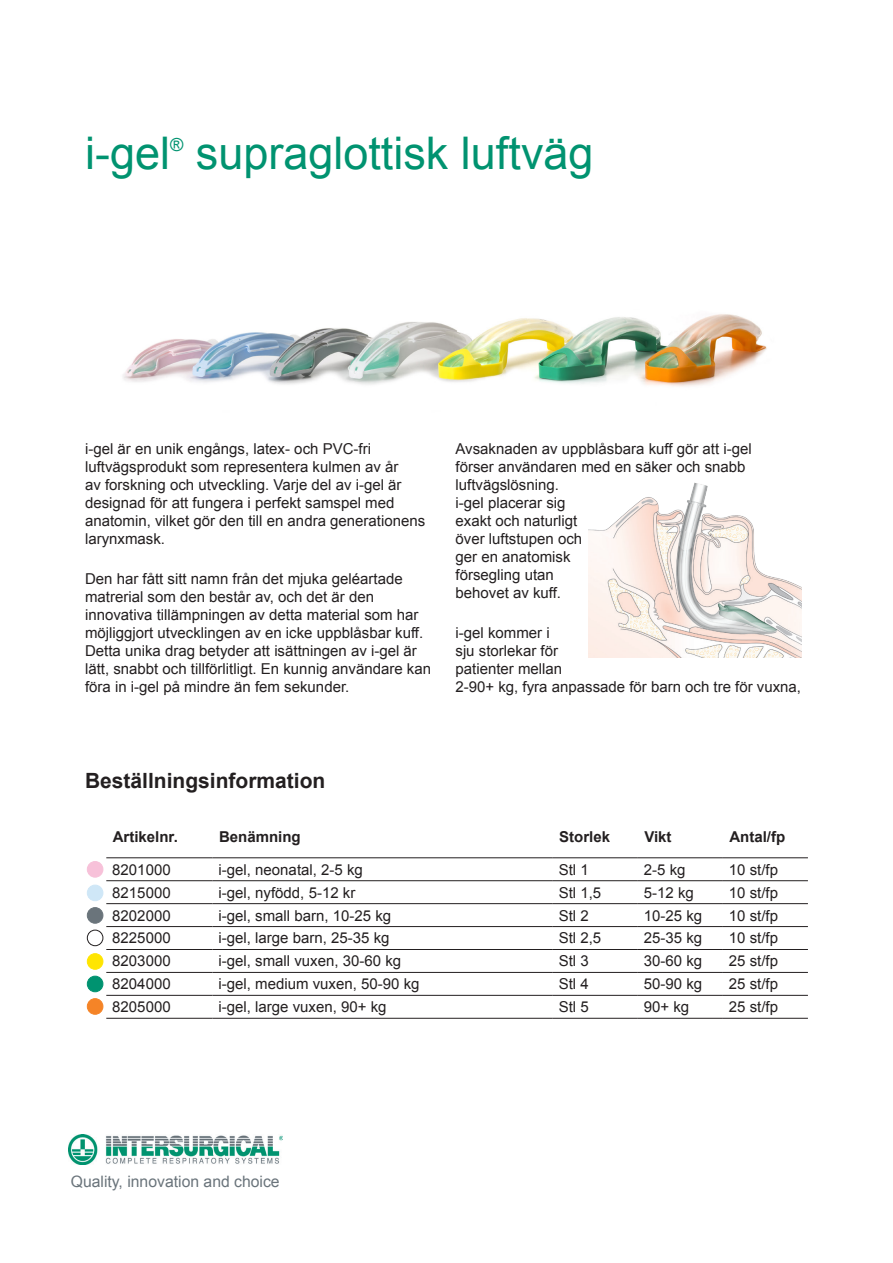
<style>
.page{position:relative;width:893px;height:1263px;background:#fff}
.page>*{position:absolute;margin:0;border:0;box-sizing:border-box;transform-origin:0 0}
.t1{font:45px "Arial";color:#009370}
.t2{font:700 21px "Arial";color:#231f20}
.t3{font:18px "Arial";color:#009370}
.t4{font:15.75px "Arial";color:#6a747b}
.t5{font:15px/18px "Arial";color:#231f20}
.t6{font:700 15px "Arial";color:#231f20}
</style>
<div class="page">
<img style="left:123px;top:314px;width:644px;height:73px">
<img style="left:588px;top:482px;width:213px;height:175px">
<hr style="left:106px;top:857px;width:107px;height:1px;background:#231f20">
<hr style="left:213px;top:857px;width:340px;height:1px;background:#231f20">
<hr style="left:553px;top:857px;width:85px;height:1px;background:#231f20">
<hr style="left:638px;top:857px;width:85px;height:1px;background:#231f20">
<hr style="left:723px;top:857px;width:85px;height:1px;background:#231f20">
<hr style="left:106px;top:880px;width:107px;height:1px;background:#231f20">
<hr style="left:213px;top:880px;width:340px;height:1px;background:#231f20">
<hr style="left:553px;top:880px;width:85px;height:1px;background:#231f20">
<hr style="left:638px;top:880px;width:85px;height:1px;background:#231f20">
<hr style="left:723px;top:880px;width:85px;height:1px;background:#231f20">
<hr style="left:106px;top:903px;width:107px;height:1px;background:#231f20">
<hr style="left:213px;top:903px;width:340px;height:1px;background:#231f20">
<hr style="left:553px;top:903px;width:85px;height:1px;background:#231f20">
<hr style="left:638px;top:903px;width:85px;height:1px;background:#231f20">
<hr style="left:723px;top:903px;width:85px;height:1px;background:#231f20">
<hr style="left:106px;top:926px;width:107px;height:1px;background:#231f20">
<hr style="left:213px;top:926px;width:340px;height:1px;background:#231f20">
<hr style="left:553px;top:926px;width:85px;height:1px;background:#231f20">
<hr style="left:638px;top:926px;width:85px;height:1px;background:#231f20">
<hr style="left:723px;top:926px;width:85px;height:1px;background:#231f20">
<hr style="left:106px;top:949px;width:107px;height:1px;background:#231f20">
<hr style="left:213px;top:949px;width:340px;height:1px;background:#231f20">
<hr style="left:553px;top:949px;width:85px;height:1px;background:#231f20">
<hr style="left:638px;top:949px;width:85px;height:1px;background:#231f20">
<hr style="left:723px;top:949px;width:85px;height:1px;background:#231f20">
<hr style="left:106px;top:972px;width:107px;height:1px;background:#231f20">
<hr style="left:213px;top:972px;width:340px;height:1px;background:#231f20">
<hr style="left:553px;top:972px;width:85px;height:1px;background:#231f20">
<hr style="left:638px;top:972px;width:85px;height:1px;background:#231f20">
<hr style="left:723px;top:972px;width:85px;height:1px;background:#231f20">
<hr style="left:106px;top:995px;width:107px;height:1px;background:#231f20">
<hr style="left:213px;top:995px;width:340px;height:1px;background:#231f20">
<hr style="left:553px;top:995px;width:85px;height:1px;background:#231f20">
<hr style="left:638px;top:995px;width:85px;height:1px;background:#231f20">
<hr style="left:723px;top:995px;width:85px;height:1px;background:#231f20">
<hr style="left:106px;top:1018px;width:107px;height:1px;background:#231f20">
<hr style="left:213px;top:1018px;width:340px;height:1px;background:#231f20">
<hr style="left:553px;top:1018px;width:85px;height:1px;background:#231f20">
<hr style="left:638px;top:1018px;width:85px;height:1px;background:#231f20">
<hr style="left:723px;top:1018px;width:85px;height:1px;background:#231f20">
<div style="left:87px;top:976px;width:16px;height:16px;background:#009370;border-radius:50%"></div>
<div style="left:87px;top:976px;width:16px;height:16px;border:1px solid #009370;border-radius:50%"></div>
<div style="left:87px;top:999px;width:16px;height:15px;background:#f58427;border-radius:50%"></div>
<div style="left:87px;top:998px;width:16px;height:16px;border:1px solid #f58427;border-radius:50%"></div>
<div style="left:87px;top:954px;width:16px;height:15px;background:#ffe501;border-radius:50%"></div>
<div style="left:87px;top:953px;width:16px;height:16px;border:1px solid #ffe501;border-radius:50%"></div>
<div style="left:87px;top:930px;width:16px;height:16px;border:1px solid #231f20;border-radius:50%"></div>
<div style="left:87px;top:907px;width:16px;height:16px;background:#6a747b;border-radius:50%"></div>
<div style="left:87px;top:907px;width:16px;height:16px;border:1px solid #6a747b;border-radius:50%"></div>
<div style="left:87px;top:885px;width:16px;height:16px;background:#cfe7f7;border-radius:50%"></div>
<div style="left:87px;top:885px;width:16px;height:16px;border:1px solid #cfe7f7;border-radius:50%"></div>
<div style="left:87px;top:861px;width:16px;height:16px;background:#f7c1d9;border-radius:50%"></div>
<div style="left:87px;top:861px;width:16px;height:16px;border:1px solid #f7c1d9;border-radius:50%"></div>
<img style="left:68px;top:1135px;width:214px;height:29px">
<p class="t1" style="left:85px;top:124px;width:87px">i-gel</p>
<p class="t3" style="left:170px;top:133px;width:15px">®</p>
<p class="t1" style="left:196px;top:124px;width:399px">supraglottisk luftväg</p>
<p class="t5" style="left:85px;top:440px;width:342px">i-gel är en unik engångs, latex- och PVC-fri luftvägsprodukt som representera kulmen av år<br>av forskning och utveckling. Varje del av i-gel är designad för att fungera i perfekt samspel med anatomin, vilket gör den till en andra generationens larynxmask.</p>
<p class="t5" style="left:85px;top:569px;width:348px">Den har fått sitt namn från det mjuka geléartade matrerial som den består av, och det är den innovativa tillämpningen av detta material som har möjliggjort utvecklingen av en icke uppblåsbar kuff.<br>Detta unika drag betyder att isättningen av i-gel är lätt, snabbt och tillförlitligt. En kunnig användare kan föra in i-gel på mindre än fem sekunder.</p>
<p class="t5" style="left:455px;top:440px;width:298px">Avsaknaden av uppblåsbara kuff gör att i-gel förser användaren med en säker och snabb luftvägslösning.<br>i-gel placerar sig<br>exakt och naturligt<br>över luftstupen och<br>ger en anatomisk<br>försegling utan<br>behovet av kuff.</p>
<p class="t5" style="left:455px;top:623px;width:347px">i-gel kommer i<br>sju storlekar för<br>patienter mellan<br>2-90+ kg, fyra anpassade för barn och tre för vuxna,</p>
<p class="t2" style="left:85px;top:766px;width:242px">Beställningsinformation</p>
<p class="t6" style="left:113px;top:826px;width:67px">Artikelnr.</p>
<p class="t6" style="left:219px;top:826px;width:83px">Benämning</p>
<p class="t6" style="left:559px;top:826px;width:52px">Storlek</p>
<p class="t6" style="left:644px;top:826px;width:29px">Vikt</p>
<p class="t6" style="left:729px;top:826px;width:57px">Antal/fp</p>
<p class="t5" style="left:112px;top:861px;width:60px">8201000</p>
<p class="t5" style="left:219px;top:861px;width:146px">i-gel, neonatal, 2-5 kg</p>
<p class="t5" style="left:559px;top:861px;width:32px">Stl 1</p>
<p class="t5" style="left:644px;top:861px;width:43px">2-5 kg</p>
<p class="t5" style="left:729px;top:861px;width:51px">10 st/fp</p>
<p class="t5" style="left:112px;top:883px;width:60px">8215000</p>
<p class="t5" style="left:219px;top:883px;width:138px">i-gel, nyfödd, 5-12 kr</p>
<p class="t5" style="left:559px;top:883px;width:44px">Stl 1,5</p>
<p class="t5" style="left:644px;top:883px;width:52px">5-12 kg</p>
<p class="t5" style="left:729px;top:883px;width:51px">10 st/fp</p>
<p class="t5" style="left:112px;top:906px;width:60px">8202000</p>
<p class="t5" style="left:219px;top:906px;width:174px">i-gel, small barn, 10-25 kg</p>
<p class="t5" style="left:559px;top:906px;width:32px">Stl 2</p>
<p class="t5" style="left:644px;top:906px;width:60px">10-25 kg</p>
<p class="t5" style="left:729px;top:906px;width:51px">10 st/fp</p>
<p class="t5" style="left:112px;top:929px;width:60px">8225000</p>
<p class="t5" style="left:219px;top:929px;width:172px">i-gel, large barn, 25-35 kg</p>
<p class="t5" style="left:559px;top:929px;width:44px">Stl 2,5</p>
<p class="t5" style="left:644px;top:929px;width:60px">25-35 kg</p>
<p class="t5" style="left:729px;top:929px;width:51px">10 st/fp</p>
<p class="t5" style="left:112px;top:952px;width:60px">8203000</p>
<p class="t5" style="left:219px;top:952px;width:184px">i-gel, small vuxen, 30-60 kg</p>
<p class="t5" style="left:559px;top:952px;width:32px">Stl 3</p>
<p class="t5" style="left:644px;top:952px;width:60px">30-60 kg</p>
<p class="t5" style="left:729px;top:952px;width:51px">25 st/fp</p>
<p class="t5" style="left:112px;top:975px;width:60px">8204000</p>
<p class="t5" style="left:219px;top:975px;width:202px">i-gel, medium vuxen, 50-90 kg</p>
<p class="t5" style="left:559px;top:975px;width:32px">Stl 4</p>
<p class="t5" style="left:644px;top:975px;width:60px">50-90 kg</p>
<p class="t5" style="left:729px;top:975px;width:51px">25 st/fp</p>
<p class="t5" style="left:112px;top:998px;width:60px">8205000</p>
<p class="t5" style="left:219px;top:998px;width:169px">i-gel, large vuxen, 90+ kg</p>
<p class="t5" style="left:559px;top:998px;width:32px">Stl 5</p>
<p class="t5" style="left:644px;top:998px;width:47px">90+ kg</p>
<p class="t5" style="left:729px;top:998px;width:51px">25 st/fp</p>
<p class="t4" style="left:71px;top:1171px;width:210px">Quality, innovation and choice</p>
</div>
